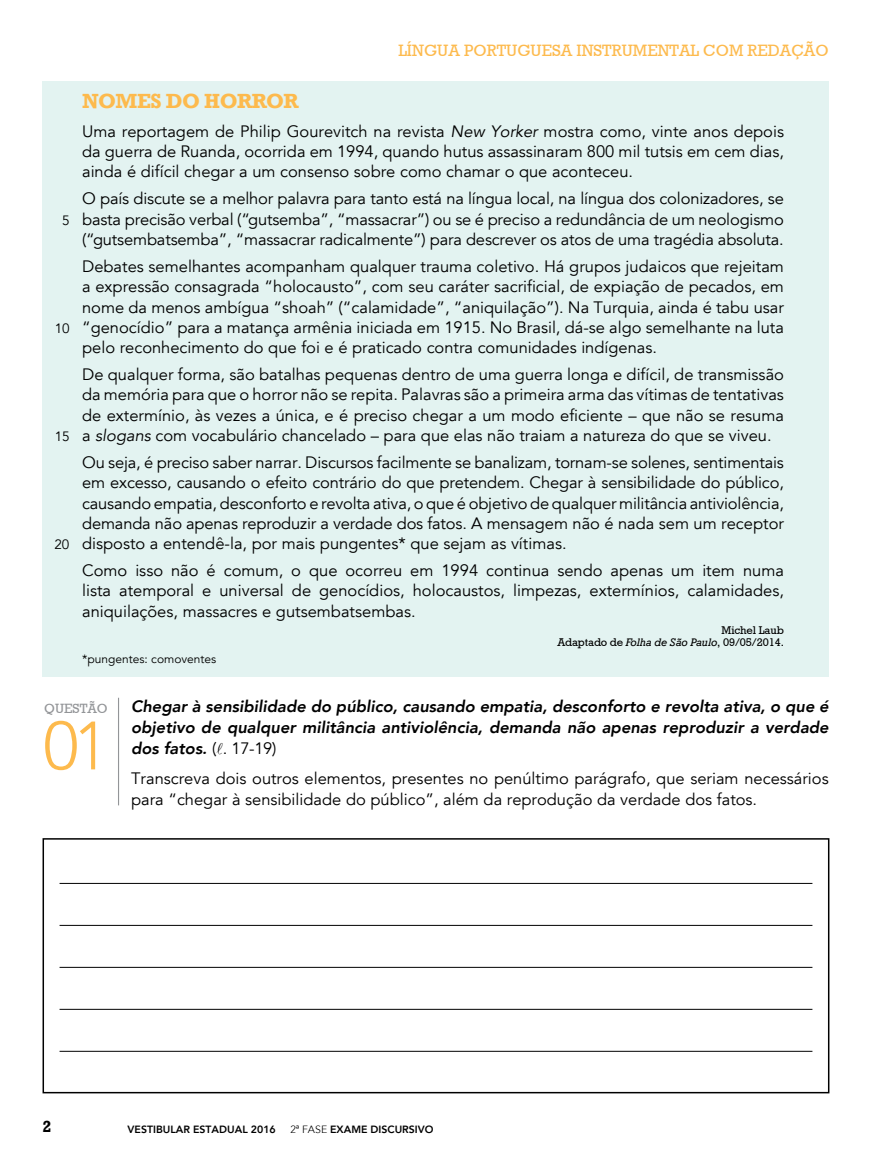
<style>
.page{position:relative;width:872px;height:1170px;background:#fff}
.page>*{position:absolute;margin:0;border:0;box-sizing:border-box;transform-origin:0 0}
.t1{font:300 67.5px "Avenir";color:#fdba4d}
.t2{font:700 21px "Rockwell";letter-spacing:-.025em;color:#fdba4d}
.t3{font:16.5px/20.2px "Avenir";color:#000;text-align:justify}
.t4{font:italic 800 16.5px/21px "Avenir";color:#000;text-align:justify}
.t5{font:16.5px "Rockwell";color:#fdba4d}
.t6{font:700 16.5px "Rockwell";color:#000}
.t7{font:13.5px "Avenir";color:#000}
.t8{font:13.5px "Rockwell";color:#939598}
.t9{font:12px "Avenir";color:#000}
.t10{font:11.25px/12.8px "Rockwell";letter-spacing:-.01em;color:#000;text-align:right}
.t11{font:800 10.5px "Avenir";color:#000}
.s1{font-style:italic}
.s2{font-weight:400;font-style:normal}
.s3{font-family:"MT Extra";font-weight:400;font-style:normal}
.s4{font-weight:300}
</style>
<div class="page">
<div style="left:43px;top:838px;width:786px;height:255px;border:2px solid #000"></div>
<hr style="left:60px;top:883px;width:752px;height:1px;background:#000">
<hr style="left:60px;top:924px;width:752px;height:1px;background:#000">
<hr style="left:60px;top:966px;width:752px;height:1px;background:#000">
<hr style="left:60px;top:1008px;width:752px;height:1px;background:#000">
<hr style="left:60px;top:1050px;width:752px;height:1px;background:#000">
<div style="left:42px;top:81px;width:787px;height:595px;background:#e3f3f1"></div>
<hr style="left:118px;top:697px;width:1px;height:108px;background:#939598">
<p class="t5" style="left:398px;top:41px;width:432px">LÍNGUA PORTUGUESA INSTRUMENTAL COM REDAÇÃO</p>
<p class="t7" style="left:62px;top:212px;width:9px">5</p>
<p class="t7" style="left:55px;top:320px;width:16px">10</p>
<p class="t7" style="left:55px;top:428px;width:16px">15</p>
<p class="t7" style="left:55px;top:536px;width:16px">20</p>
<p class="t2" style="left:82px;top:88px;width:218px">NOMES DO HORROR</p>
<p class="t3" style="left:82px;top:121px;width:703px">Uma reportagem de Philip Gourevitch na revista <span class="s1">New Yorker</span> mostra como, vinte anos depois da guerra de Ruanda, ocorrida em 1994, quando hutus assassinaram 800 mil tutsis em cem dias, ainda é difícil chegar a um consenso sobre como chamar o que aconteceu.</p>
<p class="t3" style="left:82px;top:189px;width:703px">O país discute se a melhor palavra para tanto está na língua local, na língua dos colonizadores, se basta precisão verbal (“gutsemba”, “massacrar”) ou se é preciso a redundância de um neologismo (“gutsembatsemba”, “massacrar radicalmente”) para descrever os atos de uma tragédia absoluta.</p>
<p class="t3" style="left:82px;top:257px;width:703px">Debates semelhantes acompanham qualquer trauma coletivo. Há grupos judaicos que rejeitam a expressão consagrada “holocausto”, com seu caráter sacrificial, de expiação de pecados, em nome da menos ambígua “shoah” (“calamidade”, “aniquilação”). Na Turquia, ainda é tabu usar “genocídio” para a matança armênia iniciada em 1915. No Brasil, dá-se algo semelhante na luta pelo reconhecimento do que foi e é praticado contra comunidades indígenas.</p>
<p class="t3" style="left:82px;top:365px;width:703px">De qualquer forma, são batalhas pequenas dentro de uma guerra longa e difícil, de transmissão da memória para que o horror não se repita. Palavras são a primeira arma das vítimas de tentativas de extermínio, às vezes a única, e é preciso chegar a um modo eficiente – que não se resuma a <span class="s1">slogans</span> com vocabulário chancelado – para que elas não traiam a natureza do que se viveu.</p>
<p class="t3" style="left:82px;top:452px;width:703px">Ou seja, é preciso saber narrar. Discursos facilmente se banalizam, tornam-se solenes, sentimentais em excesso, causando o efeito contrário do que pretendem. Chegar à sensibilidade do público, causando empatia, desconforto e revolta ativa, o que é objetivo de qualquer militância antiviolência, demanda não apenas reproduzir a verdade dos fatos. A mensagem não é nada sem um receptor disposto a entendê-la, por mais pungentes* que sejam as vítimas.</p>
<p class="t3" style="left:82px;top:560px;width:703px">Como isso não é comum, o que ocorreu em 1994 continua sendo apenas um item numa lista atemporal e universal de genocídios, holocaustos, limpezas, extermínios, calamidades, aniquilações, massacres e gutsembatsembas.</p>
<p class="t10" style="left:557px;top:623px;width:228px">MICHEL LAUB<br>ADAPTADO DE <span class="s1">Folha de São Paulo</span>, 09/05/2014.</p>
<p class="t9" style="left:82px;top:652px;width:136px">*pungentes: comoventes</p>
<p class="t8" style="left:44px;top:700px;width:65px">QUESTÃO</p>
<h1 class="t1" style="left:43px;top:706px;width:67px">01</h1>
<p class="t4" style="left:131px;top:696px;width:699px">Chegar à sensibilidade do público, causando empatia, desconforto e revolta ativa, o que é objetivo de qualquer militância antiviolência, demanda não apenas reproduzir a verdade dos fatos. <span class="s2">(</span><span class="s3">l</span><span class="s2">. 17-19)</span></p>
<p class="t3" style="left:131px;top:768px;width:699px;line-height:21px">Transcreva dois outros elementos, presentes no penúltimo parágrafo, que seriam necessários para “chegar à sensibilidade do público”, além da reprodução da verdade dos fatos.</p>
<p class="t6" style="left:43px;top:1116px;width:11px">2</p>
<p class="t11" style="left:128px;top:1123px;width:150px">VESTIBULAR ESTADUAL 2016</p>
<p class="t11" style="left:290px;top:1123px;width:145px"><span class="s4">2ª FASE</span> EXAME DISCURSIVO</p>
</div>
